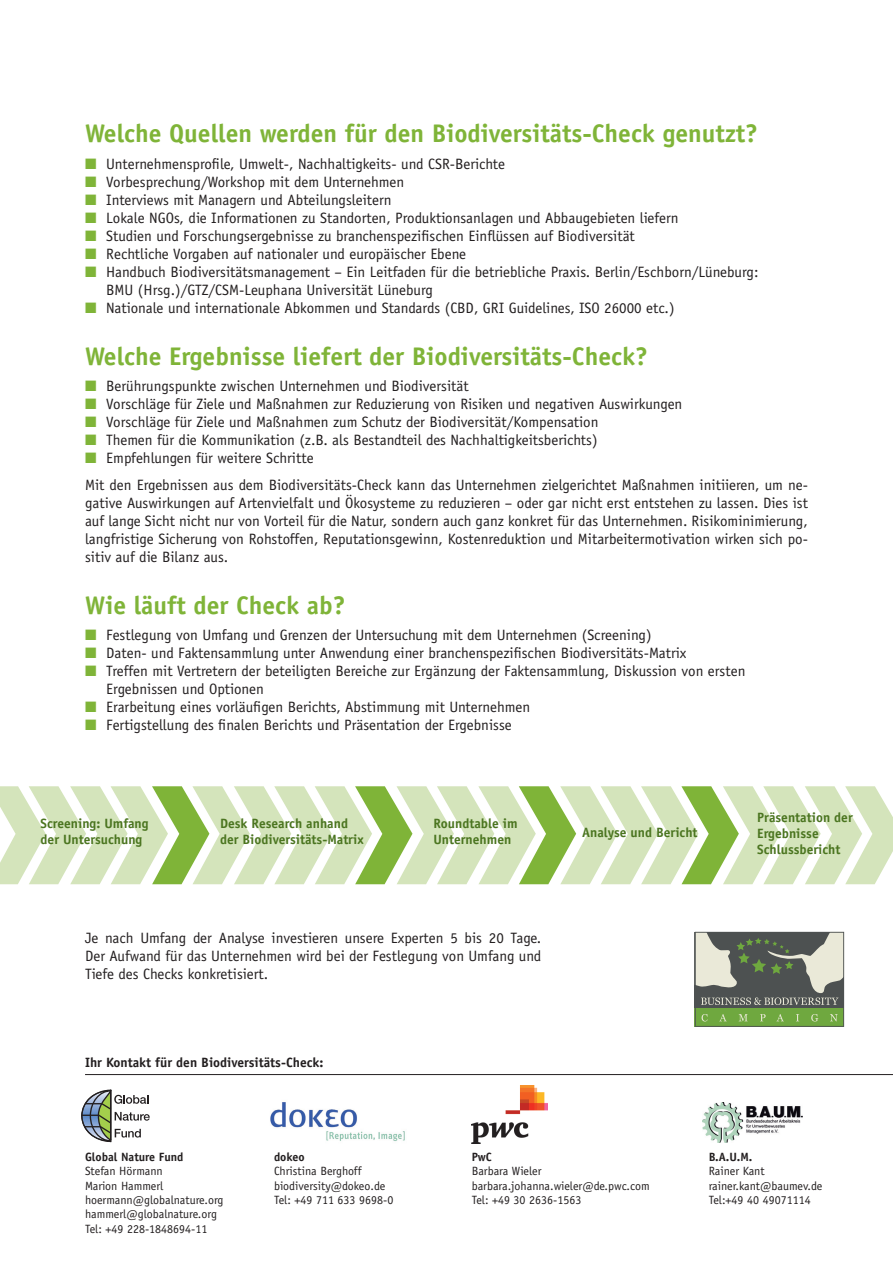
<style>
.page{position:relative;width:893px;height:1263px;background:#fff}
.page>*{position:absolute;margin:0;border:0;box-sizing:border-box;transform-origin:0 0}
.t1{font:700 25.5px "Officina Sans";color:#7fb438}
.t2{font:15px/18px "Officina Sans";color:#231f20}
.t3{font:700 13.5px/16.2px "Officina Sans";color:#4b7520}
.t4{font:700 13.5px "Officina Sans";color:#231f20}
.t5{font:12px/14.4px "Officina Sans";color:#231f20}
.t6{font:700 12px "Officina Sans";color:#231f20}
.s1{color:#7fb438}
</style>
<div class="page">
<svg style="left:0;top:786px;width:893px;height:98px"></svg>
<svg style="left:81px;top:1089px;width:69px;height:53px"></svg>
<img style="left:703px;top:1103px;width:100px;height:39px">
<img style="left:472px;top:1086px;width:76px;height:57px">
<img style="left:270px;top:1102px;width:135px;height:39px">
<hr style="left:85px;top:1074px;width:808px;height:1px;background:#231f20">
<svg style="left:695px;top:932px;width:149px;height:95px;background:#7c8a70"></svg>
<h1 class="t1" style="left:85px;top:118px;width:674px">Welche Quellen werden für den Biodiversitäts-Check genutzt?</h1>
<p class="t2" style="left:85px;top:155px;width:422px"><span class="s1">■</span> Unternehmensprofile, Umwelt-, Nachhaltigkeits- und CSR-Berichte</p>
<p class="t2" style="left:85px;top:173px;width:321px"><span class="s1">■</span> Vorbesprechung/Workshop mit dem Unternehmen</p>
<p class="t2" style="left:85px;top:191px;width:308px"><span class="s1">■</span> Interviews mit Managern und Abteilungsleitern</p>
<p class="t2" style="left:85px;top:209px;width:595px"><span class="s1">■</span> Lokale NGOs, die Informationen zu Standorten, Produktionsanlagen und Abbaugebieten liefern</p>
<p class="t2" style="left:85px;top:227px;width:551px"><span class="s1">■</span> Studien und Forschungsergebnisse zu branchenspezifischen Einflüssen auf Biodiversität</p>
<p class="t2" style="left:85px;top:245px;width:383px"><span class="s1">■</span> Rechtliche Vorgaben auf nationaler und europäischer Ebene</p>
<p class="t2" style="left:106px;top:263px;width:654px;text-indent:-21px"><span class="s1">■</span> Handbuch Biodiversitätsmanagement – Ein Leitfaden für die betriebliche Praxis. Berlin/Eschborn/Lüneburg:<br>BMU (Hrsg.)/GTZ/CSM-Leuphana Universität Lüneburg</p>
<p class="t2" style="left:85px;top:299px;width:591px"><span class="s1">■</span> Nationale und internationale Abkommen und Standards (CBD, GRI Guidelines, ISO 26000 etc.)</p>
<h1 class="t1" style="left:85px;top:340px;width:564px">Welche Ergebnisse liefert der Biodiversitäts-Check?</h1>
<p class="t2" style="left:85px;top:377px;width:385px"><span class="s1">■</span> Berührungspunkte zwischen Unternehmen und Biodiversität</p>
<p class="t2" style="left:85px;top:395px;width:599px"><span class="s1">■</span> Vorschläge für Ziele und Maßnahmen zur Reduzierung von Risiken und negativen Auswirkungen</p>
<p class="t2" style="left:85px;top:413px;width:515px"><span class="s1">■</span> Vorschläge für Ziele und Maßnahmen zum Schutz der Biodiversität/Kompensation</p>
<p class="t2" style="left:85px;top:431px;width:514px"><span class="s1">■</span> Themen für die Kommunikation (z.B. als Bestandteil des Nachhaltigkeitsberichts)</p>
<p class="t2" style="left:85px;top:445px;width:724px;line-height:26.5px"><span class="s1">■</span> Empfehlungen für weitere Schritte<br>Mit den Ergebnissen aus dem Biodiversitäts-Check kann das Unternehmen zielgerichtet Maßnahmen initiieren, um ne-</p>
<p class="t2" style="left:85px;top:494px;width:724px;text-align:justify">gative Auswirkungen auf Artenvielfalt und Ökosysteme zu reduzieren – oder gar nicht erst entstehen zu lassen. Dies ist auf lange Sicht nicht nur von Vorteil für die Natur, sondern auch ganz konkret für das Unternehmen. Risikominimierung, langfristige Sicherung von Rohstoffen, Reputationsgewinn, Kostenreduktion und Mitarbeitermotivation wirken sich po&shy;sitiv auf die Bilanz aus.</p>
<h1 class="t1" style="left:85px;top:589px;width:262px">Wie läuft der Check ab?</h1>
<p class="t2" style="left:85px;top:626px;width:568px"><span class="s1">■</span> Festlegung von Umfang und Grenzen der Untersuchung mit dem Unternehmen (Screening)</p>
<p class="t2" style="left:85px;top:644px;width:603px"><span class="s1">■</span> Daten- und Faktensammlung unter Anwendung einer branchenspezifischen Biodiversitäts-Matrix</p>
<p class="t2" style="left:106px;top:662px;width:641px;text-indent:-21px"><span class="s1">■</span> Treffen mit Vertretern der beteiligten Bereiche zur Ergänzung der Faktensammlung, Diskussion von ersten<br>Ergebnissen und Optionen</p>
<p class="t2" style="left:85px;top:698px;width:447px"><span class="s1">■</span> Erarbeitung eines vorläufigen Berichts, Abstimmung mit Unternehmen</p>
<p class="t2" style="left:85px;top:716px;width:428px"><span class="s1">■</span> Fertigstellung des finalen Berichts und Präsentation der Ergebnisse</p>
<p class="t3" style="left:41px;top:815px;width:109px">Screening: Umfang der Untersuchung</p>
<p class="t3" style="left:220px;top:815px;width:145px">Desk Research anhand der Biodiversitäts-Matrix</p>
<p class="t3" style="left:433px;top:815px;width:86px">Roundtable im<br>Unternehmen</p>
<p class="t3" style="left:582px;top:824px;width:117px">Analyse und Bericht</p>
<p class="t2" style="left:85px;top:929px;width:458px;text-align:justify">Je nach Umfang der Analyse investieren unsere Experten 5 bis 20 Tage.<br>Der Aufwand für das Unternehmen wird bei der Festlegung von Umfang und Tiefe des Checks konkretisiert.</p>
<p class="t4" style="left:85px;top:1054px;width:240px">Ihr Kontakt für den Biodiversitäts-Check:</p>
<p class="t3" style="left:757px;top:809px;width:97px">Präsentation der<br>Ergebnisse<br>Schlussbericht</p>
<p class="t6" style="left:85px;top:1149px;width:100px">Global Nature Fund</p>
<p class="t5" style="left:85px;top:1164px;width:140px">Stefan Hörmann<br>Marion Hammerl hoermann@globalnature.org hammerl@globalnature.org<br>Tel: +49 228-1848694-11</p>
<p class="t6" style="left:274px;top:1149px;width:32px">dokeo</p>
<p class="t5" style="left:274px;top:1164px;width:121px">Christina Berghoff biodiversity@dokeo.de<br>Tel: +49 711 633 9698-0</p>
<p class="t6" style="left:472px;top:1149px;width:22px">PwC</p>
<p class="t5" style="left:472px;top:1164px;width:180px">Barbara Wieler barbara.johanna.wieler@de.pwc.com<br>Tel: +49 30 2636-1563</p>
<p class="t6" style="left:709px;top:1149px;width:45px">B.A.U.M.</p>
<p class="t5" style="left:709px;top:1164px;width:115px">Rainer Kant rainer.kant@baumev.de<br>Tel:+49 40 49071114</p>
</div>
